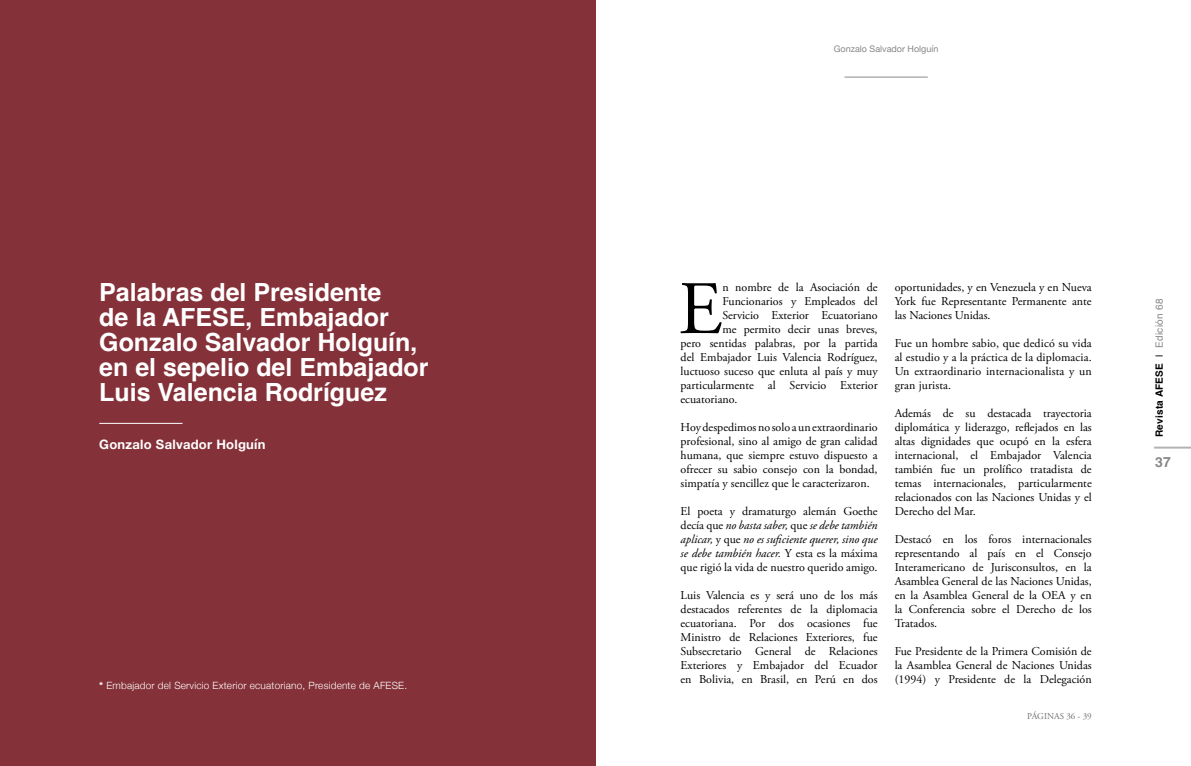
<style>
.page{position:relative;width:1191px;height:766px;background:#fff}
.page>*{position:absolute;margin:0;border:0;box-sizing:border-box;transform-origin:0 0}
.t1{font:75.3px "Adobe Garamond Pro";color:#000}
.t2{font:700 25px/25px "Helvetica";color:#fff}
.t3{font:700 14px "Helvetica";color:#878787}
.t4{font:700 13px "Helvetica Neue";letter-spacing:.02em;color:#fff}
.t5{font:12px/14px "Adobe Garamond Pro";color:#000;text-align:justify}
.t6{font:300 10px "Helvetica Neue";letter-spacing:.02em;color:#fff}
.t7{font:700 10px "Helvetica";letter-spacing:.025em;color:#000}
.t8{font:9px "Helvetica Neue";color:#878787}
.t9{font:9px "Adobe Garamond Pro";color:#706f6f}
.s1{font-weight:700}
.s2{font-style:italic}
.s3{font-weight:400}
.s4{font-weight:400;color:#878787}
</style>
<div class="page">
<hr style="left:1154px;top:446px;width:37px;height:2px;background:#b3b2b2">
<div style="left:0;top:0;width:595px;height:765px;background:#853139"></div>
<hr style="left:99px;top:423px;width:83px;height:1px;background:#fff">
<hr style="left:844px;top:77px;width:83px;height:1px;background:#8a8a89">
<h2 class="t2" style="left:99px;top:282px;width:331px">Palabras del Presidente<br>de la AFESE, Embajador<br>Gonzalo Salvador Holguín, en el sepelio del Embajador<br>Luis Valencia Rodríguez</h2>
<p class="t4" style="left:99px;top:434px;width:168px">Gonzalo Salvador Holguín</p>
<p class="t6" style="left:99px;top:677px;width:309px"><span class="s1">*</span> Embajador del Servicio Exterior ecuatoriano, Presidente de AFESE.</p>
<p class="t8" style="left:834px;top:43px;width:106px">Gonzalo Salvador Holguín</p>
<h1 class="t1" style="left:678px;top:264px;width:46px">E</h1>
<p class="t5" style="left:722px;top:280px;width:157px">n nombre de la Asociación de</p>
<p class="t5" style="left:722px;top:294px;width:157px">Funcionarios y Empleados del</p>
<p class="t5" style="left:722px;top:308px;width:157px">Servicio Exterior Ecuatoriano</p>
<p class="t5" style="left:722px;top:322px;width:157px">me permito decir unas breves,</p>
<p class="t5" style="left:680px;top:336px;width:199px">pero sentidas palabras, por la partida</p>
<p class="t5" style="left:680px;top:350px;width:198px">del Embajador Luis Valencia Rodríguez,</p>
<p class="t5" style="left:680px;top:364px;width:198px">luctuoso suceso que enluta al país y muy</p>
<p class="t5" style="left:680px;top:378px;width:199px">particularmente al Servicio Exterior</p>
<p class="t5" style="left:680px;top:392px;width:58px">ecuatoriano.</p>
<p class="t5" style="left:680px;top:420px;width:199px">Hoy despedimos no solo a un extraordinario profesional, sino al amigo de gran calidad humana, que siempre estuvo dispuesto a ofrecer su sabio consejo con la bondad, simpatía y sencillez que le caracterizaron.</p>
<p class="t5" style="left:680px;top:504px;width:199px">El poeta y dramaturgo alemán Goethe decía que <span class="s2">no basta saber,</span> que <span class="s2">se debe también aplicar,</span> y que <span class="s2">no es suficiente querer, sino que se debe también hacer.</span> Y esta es la máxima que rigió la vida de nuestro querido amigo.</p>
<p class="t5" style="left:680px;top:588px;width:199px">Luis Valencia es y será uno de los más destacados referentes de la diplomacia ecuatoriana. Por dos ocasiones fue Ministro de Relaciones Exteriores, fue Subsecretario General de Relaciones Exteriores y Embajador del Ecuador en Bolivia, en Brasil, en Perú en dos</p>
<p class="t5" style="left:894px;top:280px;width:198px">oportunidades, y en Venezuela y en Nueva York fue Representante Permanente ante las Naciones Unidas.</p>
<p class="t5" style="left:894px;top:336px;width:199px">Fue un hombre sabio, que dedicó su vida al estudio y a la práctica de la diplomacia.<br>Un extraordinario internacionalista y un gran jurista.</p>
<p class="t5" style="left:894px;top:406px;width:199px">Además de su destacada trayectoria diplomática y liderazgo, reflejados en las altas dignidades que ocupó en la esfera internacional, el Embajador Valencia también fue un prolífico tratadista de temas internacionales, particularmente relacionados con las Naciones Unidas y el Derecho del Mar.</p>
<p class="t5" style="left:894px;top:532px;width:199px">Destacó en los foros internacionales representando al país en el Consejo Interamericano de Jurisconsultos, en la Asamblea General de las Naciones Unidas, en la Asamblea General de la OEA y en la Conferencia sobre el Derecho de los Tratados.</p>
<p class="t5" style="left:894px;top:644px;width:199px">Fue Presidente de la Primera Comisión de la Asamblea General de Naciones Unidas (1994) y Presidente de la Delegación</p>
<p class="t9" style="left:1027px;top:710px;width:66px">PÁGINAS 36 - 39</p>
<p class="t7" style="left:1153px;top:437px;width:140px;rotate:-90deg">Revista AFESE <span class="s3">|</span> <span class="s4">Edición 68</span></p>
<p class="t3" style="left:1155px;top:453px;width:17px">37</p>
</div>
